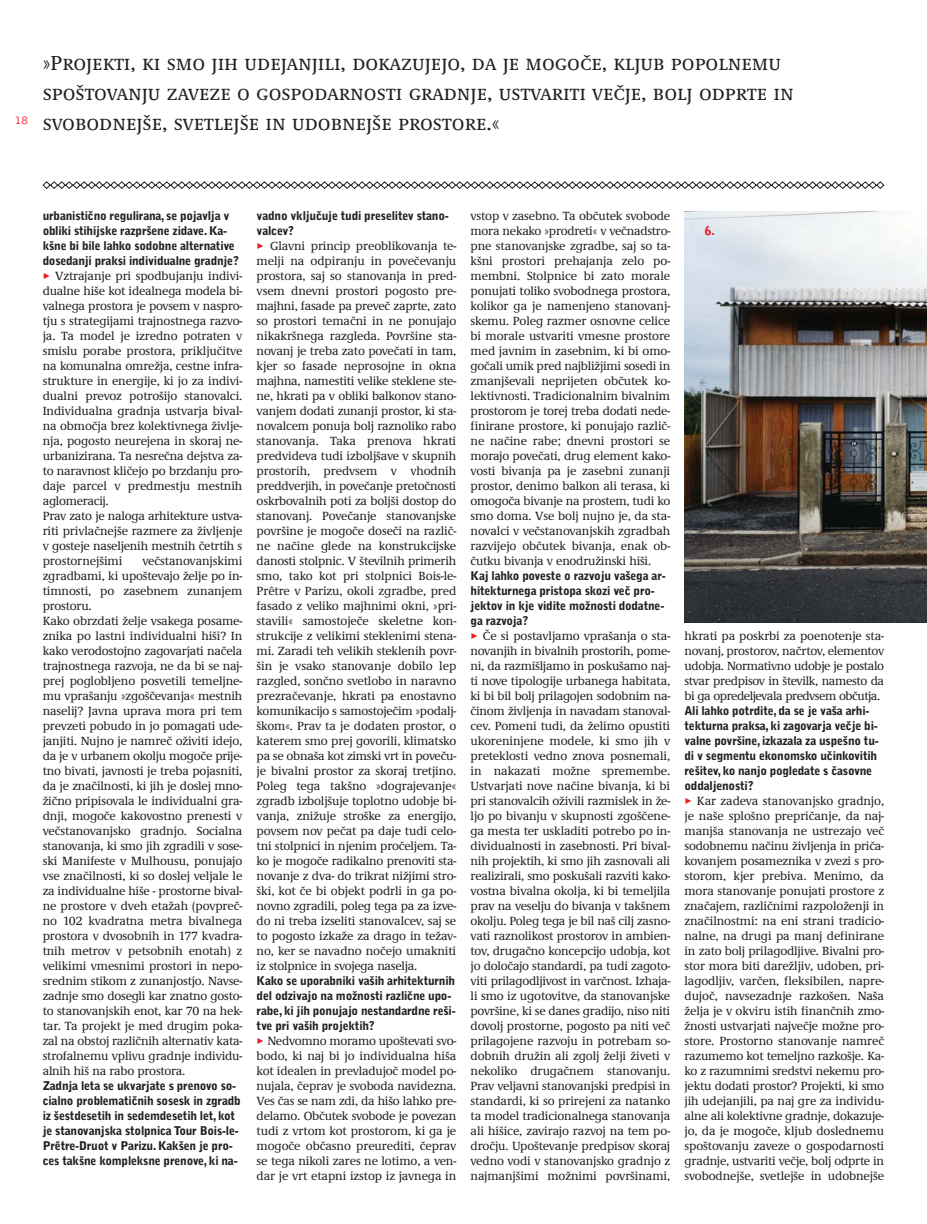
<style>
.page{position:relative;width:927px;height:1224px;background:#fff}
.page>*{position:absolute;margin:0;border:0;box-sizing:border-box;transform-origin:0 0}
.t1{font:700 21px/30px "Demos LT Medium CE";color:#231f20}
.t2{font:12.3px/15px "Demos LT Medium CE";letter-spacing:-.01em;color:#231f20;text-align:justify}
.t3{font:12px/15px "Bell Gothic Black CE";letter-spacing:-.02em;color:#231f20}
.t4{font:12px "Bell Gothic Light CE";color:#ed1c24}
.t5{font:12px "Bell Gothic Black CE";color:#ed1c24}
.s1{font-family:"FF Dingbests";font-size:12px;color:#ed1c24}
</style>
<div class="page">
<img style="left:684px;top:211px;width:242px;height:411px">
<svg style="left:42px;top:181px;width:842px;height:8px"></svg>
<p class="t4" style="left:15px;top:114px;width:15px">18</p>
<p class="t1" style="left:43px;top:47px;width:752px">»Projekti, ki smo jih udejanjili, dokazujejo, da je mogoče, kljub popolnemu spoštovanju zaveze o gospodarnosti gradnje, ustvariti večje, bolj odprte in svobodnejše, svetlejše in udobnejše prostore.«</p>
<p class="t3" style="left:43px;top:208px;width:198px">urbanistično regulirana, se pojavlja v obliki stihijske razpršene zidave. Ka&shy;kšne bi bile lahko sodobne alternative dosedanji praksi individualne gradnje?</p>
<p class="t2" style="left:43px;top:268px;width:201px;text-align:left"><span class="s1">&gt;</span> Vztrajanje pri spodbujanju indivi&shy;dualne hiše kot idealnega modela bi&shy;valnega prostora je povsem v naspro&shy;tju s strategijami trajnostnega razvo&shy;ja. Ta model je izredno potraten v smislu porabe prostora, priključitve na komunalna omrežja, cestne infra&shy;strukture in energije, ki jo za indivi&shy;dualni prevoz potrošijo stanovalci.<br>Individualna gradnja ustvarja bival&shy;na območja brez kolektivnega življe&shy;nja, pogosto neurejena in skoraj ne&shy;urbanizirana. Ta nesrečna dejstva za&shy;to naravnost kličejo po brzdanju pro&shy;daje parcel v predmestju mestnih aglomeracij.<br>Prav zato je naloga arhitekture ustva&shy;riti privlačnejše razmere za življenje v gosteje naseljenih mestnih četrtih s prostornejšimi</p>
<p class="t2" style="left:43px;top:553px;width:201px;text-align:left;text-indent:100px">večstanovanjskimi zgrad bami, ki upoštevajo želje po in&shy;timnosti, po zasebnem zunanjem prostoru.<br>Kako obrzdati želje vsakega posame&shy;znika po lastni individualni hiši? In kako verodostojno zagovarjati načela trajnostnega razvoja, ne da bi se naj&shy;prej poglobljeno posvetili temeljne&shy;mu vprašanju »zgoščevanja« mestnih naselij? Javna uprava mora pri tem prevzeti pobudo in jo pomagati ude&shy;janjiti. Nujno je namreč oživiti idejo, da je v urbanem okolju mogoče prije&shy;tno bivati, javnosti je treba pojasniti, da je značilnosti, ki jih je doslej mno&shy;žično pripisovala le individualni gra&shy;dnji, mogoče kakovostno prenesti v večstanovanjsko gradnjo. Socialna stanovanja, ki smo jih zgradili v sose&shy;ski Manifeste v Mulhousu, ponujajo vse značilnosti, ki so doslej veljale le za individualne hiše - prostorne bival&shy;ne prostore v dveh etažah (povpreč&shy;no 102 kvadratna metra bivalnega prostora v dvosobnih in 177 kvadra&shy;tnih metrov v petsobnih enotah) z velikimi vmesnimi prostori in nepo&shy;srednim stikom z zunanjostjo. Navse&shy;zadnje smo dosegli kar znatno gosto&shy;to stanovanjskih enot, kar 70 na hek&shy;tar. Ta projekt je med drugim poka&shy;zal na obstoj različnih alternativ kata&shy;strofalnemu vplivu gradnje individu&shy;alnih hiš na rabo prostora.</p>
<p class="t3" style="left:43px;top:1078px;width:200px">Zadnja leta se ukvarjate s prenovo so&shy;cialno problematičnih sosesk in zgradb iz šestdesetih in sedemdesetih let, kot je stanovanjska stolpnica Tour Bois-le-Prêtre-Druot v Parizu. Kakšen je pro&shy;ces takšne kompleksne prenove, ki na-</p>
<p class="t3" style="left:256px;top:208px;width:194px">vadno vključuje tudi preselitev stano&shy;valcev?</p>
<p class="t2" style="left:256px;top:238px;width:201px"><span class="s1">&gt;</span> Glavni princip preoblikovanja te&shy;melji na odpiranju in povečevanju prostora, saj so stanovanja in pred&shy;vsem dnevni prostori pogosto pre&shy;majhni, fasade pa preveč zaprte, zato so prostori temačni in ne ponujajo nikakršnega razgleda. Površine sta&shy;novanj je treba zato povečati in tam, kjer so fasade neprosojne in okna majhna, namestiti velike steklene ste&shy;ne, hkrati pa v obliki balkonov stano&shy;vanjem dodati zunanji prostor, ki sta&shy;novalcem ponuja bolj raznoliko rabo stanovanja. Taka prenova hkrati predvideva tudi izboljšave v skupnih prostorih, predvsem v vhodnih preddverjih, in povečanje pretočnosti oskrbovalnih poti za boljši dostop do stanovanj. Povečanje stanovanjske površine je mogoče doseči na različ&shy;ne načine glede na konstrukcijske danosti stolpnic. V številnih primerih smo, tako kot pri stolpnici Bois-le-Prêtre v Parizu, okoli zgradbe, pred fasado z veliko majhnimi okni, »pri&shy;stavili« samostoječe skeletne kon&shy;strukcije z velikimi steklenimi stena&shy;mi. Zaradi teh velikih steklenih povr&shy;šin je vsako stanovanje dobilo lep razgled, sončno svetlobo in naravno prezračevanje, hkrati pa enostavno komunikacijo s samostoječim »podalj&shy;škom«. Prav ta je dodaten prostor, o katerem smo prej govorili, klimatsko pa se obnaša kot zimski vrt in poveču&shy;je bivalni prostor za skoraj tretjino.<br>Poleg tega takšno »dograjevanje« zgradb izboljšuje toplotno udobje bi&shy;vanja, znižuje stroške za energijo, povsem nov pečat pa daje tudi celo&shy;tni stolpnici in njenim pročeljem. Ta&shy;ko je mogoče radikalno prenoviti sta&shy;novanje z dva- do trikrat nižjimi stro&shy;ški, kot če bi objekt podrli in ga po&shy;novno zgradili, poleg tega pa za izve&shy;do ni treba izseliti stanovalcev, saj se to pogosto izkaže za drago in težav&shy;no, ker se navadno nočejo umakniti iz stolpnice in svojega naselja.</p>
<p class="t3" style="left:256px;top:973px;width:200px">Kako se uporabniki vaših arhitekturnih del odzivajo na možnosti različne upo&shy;rabe, ki jih ponujajo nestandardne reši&shy;tve pri vaših projektih?</p>
<p class="t2" style="left:256px;top:1033px;width:201px"><span class="s1">&gt;</span> Nedvomno moramo upoštevati svo&shy;bodo, ki naj bi jo individualna hiša kot idealen in prevladujoč model po&shy;nujala, čeprav je svoboda navidezna.<br>Ves čas se nam zdi, da hišo lahko pre&shy;delamo. Občutek svobode je povezan tudi z vrtom kot prostorom, ki ga je mogoče občasno preurediti, čeprav se tega nikoli zares ne lotimo, a ven&shy;dar je vrt etapni izstop iz javnega in</p>
<p class="t2" style="left:470px;top:208px;width:201px">vstop v zasebno. Ta občutek svobode mora nekako »prodreti« v večnadstro&shy;pne stanovanjske zgradbe, saj so ta&shy;kšni prostori prehajanja zelo po&shy;membni. Stolpnice bi zato morale ponujati toliko svobodnega prostora, kolikor ga je namenjeno stanovanj&shy;skemu. Poleg razmer osnovne celice bi morale ustvariti vmesne prostore med javnim in zasebnim, ki bi omo&shy;gočali umik pred najbližjimi sosedi in zmanjševali neprijeten občutek ko&shy;lektivnosti. Tradicionalnim bivalnim prostorom je torej treba dodati nede&shy;finirane prostore, ki ponujajo različ&shy;ne načine rabe; dnevni prostori se morajo povečati, drug element kako&shy;vosti bivanja pa je zasebni zunanji prostor, denimo balkon ali terasa, ki omogoča bivanje na prostem, tudi ko smo doma. Vse bolj nujno je, da sta&shy;novalci v večstanovanjskih zgradbah razvijejo občutek bivanja, enak ob&shy;čutku bivanja v enodružinski hiši.</p>
<p class="t3" style="left:470px;top:568px;width:197px">Kaj lahko poveste o razvoju vašega ar&shy;hitekturnega pristopa skozi več pro&shy;jektov in kje vidite možnosti dodatne&shy;ga razvoja?</p>
<p class="t2" style="left:470px;top:628px;width:201px"><span class="s1">&gt;</span> Če si postavljamo vprašanja o sta&shy;novanjih in bivalnih prostorih, pome&shy;ni, da razmišljamo in poskušamo naj&shy;ti nove tipologije urbanega habitata, ki bi bil bolj prilagojen sodobnim na&shy;činom življenja in navadam stanoval&shy;cev. Pomeni tudi, da želimo opustiti ukoreninjene modele, ki smo jih v preteklosti vedno znova posnemali, in nakazati možne spremembe.<br>Ustvarjati nove načine bivanja, ki bi pri stanovalcih oživili razmislek in že&shy;ljo po bivanju v skupnosti zgoščene&shy;ga mesta ter uskladiti potrebo po in&shy;dividualnosti in zasebnosti. Pri bival&shy;nih projektih, ki smo jih zasnovali ali realizirali, smo poskušali razviti kako&shy;vostna bivalna okolja, ki bi temeljila prav na veselju do bivanja v takšnem okolju. Poleg tega je bil naš cilj zasno&shy;vati raznolikost prostorov in ambien&shy;tov, drugačno koncepcijo udobja, kot jo določajo standardi, pa tudi zagoto&shy;viti prilagodljivost in varčnost. Izhaja&shy;li smo iz ugotovitve, da stanovanjske površine, ki se danes gradijo, niso niti dovolj prostorne, pogosto pa niti več prilagojene razvoju in potrebam so&shy;dobnih družin ali zgolj želji živeti v nekoliko drugačnem stanovanju.<br>Prav veljavni stanovanjski predpisi in standardi, ki so prirejeni za natanko ta model tradicionalnega stanovanja ali hišice, zavirajo razvoj na tem po&shy;dročju. Upoštevanje predpisov skoraj vedno vodi v stanovanjsko gradnjo z najmanjšimi možnimi površinami,</p>
<p class="t2" style="left:684px;top:628px;width:201px">hkrati pa poskrbi za poenotenje sta&shy;novanj, prostorov, načrtov, elementov udobja. Normativno udobje je postalo stvar predpisov in številk, namesto da bi ga opredeljevala predvsem občutja.</p>
<p class="t5" style="left:704px;top:225px;width:12px">6.</p>
<p class="t3" style="left:684px;top:703px;width:196px">Ali lahko potrdite, da se je vaša arhi&shy;tekturna praksa, ki zagovarja večje bi&shy;valne površine, izkazala za uspešno tu&shy;di v segmentu ekonomsko učinkovitih rešitev, ko nanjo pogledate s časovne oddaljenosti?</p>
<p class="t2" style="left:684px;top:793px;width:201px"><span class="s1">&gt;</span> Kar zadeva stanovanjsko gradnjo, je naše splošno prepričanje, da naj&shy;manjša stanovanja ne ustrezajo več sodobnemu načinu življenja in priča&shy;kovanjem posameznika v zvezi s pro&shy;storom, kjer prebiva. Menimo, da mora stanovanje ponujati prostore z značajem, različnimi razpoloženji in značilnostmi: na eni strani tradicio&shy;nalne, na drugi pa manj definirane in zato bolj prilagodljive. Bivalni pro&shy;stor mora biti darežljiv, udoben, pri&shy;lagodljiv, varčen, fleksibilen, napre&shy;dujoč, navsezadnje razkošen. Naša želja je v okviru istih finančnih zmo&shy;žnosti ustvarjati največje možne pro&shy;store. Prostorno stanovanje namreč razumemo kot temeljno razkošje. Ka&shy;ko z razumnimi sredstvi nekemu pro&shy;jektu dodati prostor? Projekti, ki smo jih udejanjili, pa naj gre za individu&shy;alne ali kolektivne gradnje, dokazuje&shy;jo, da je mogoče, kljub doslednemu spoštovanju zaveze o gospodarnosti gradnje, ustvariti večje, bolj odprte in svobodnejše, svetlejše in udobnejše</p>
</div>
